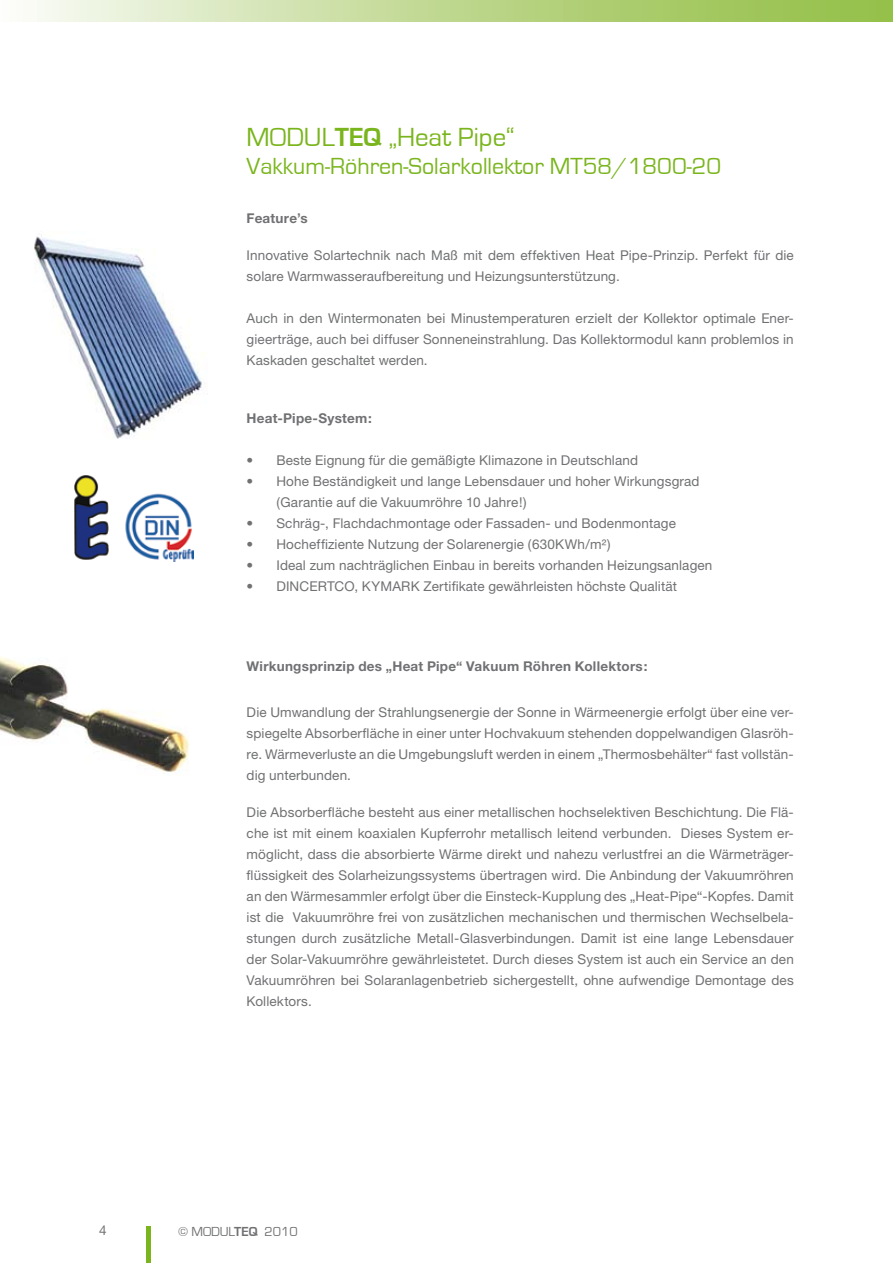
<style>
.page{position:relative;width:893px;height:1263px;background:#fff}
.page>*{position:absolute;margin:0;border:0;box-sizing:border-box;transform-origin:0 0}
.t1{font:27px "Eurostile";color:#7ab51d}
.t2{font:24px "Eurostile";color:#7ab51d}
.t3{font:13.5px/21px "Helvetica Neue";letter-spacing:.01em;color:#707173;text-align:justify}
.t4{font:700 13.5px "Helvetica Neue";letter-spacing:.02em;color:#707173}
.t5{font:13.5px "Eurostile";letter-spacing:-.005em;color:#707173}
.s1{font-weight:700}
</style>
<div class="page">
<div style="left:0;top:0;width:893px;height:22px;background:linear-gradient(to right,#f7f9f1,#8dbb3c)"></div>
<hr style="left:146px;top:1226px;width:4px;height:37px;background:#7ab51d">
<img style="left:34px;top:234px;width:174px;height:205px">
<img style="left:75px;top:475px;width:118px;height:87px">
<img style="left:0;top:657px;width:189px;height:116px">
<h1 class="t1" style="left:247px;top:122px;width:270px">MODUL<span class="s1">TEQ</span> „Heat Pipe“</h1>
<h2 class="t2" style="left:247px;top:154px;width:476px">Vakkum-Röhren-Solarkollektor MT58/1800-20</h2>
<p class="t4" style="left:247px;top:210px;width:63px">Feature’s</p>
<p class="t3" style="left:247px;top:245px;width:549px">Innovative Solartechnik nach Maß mit dem effektiven Heat Pipe-Prinzip. Perfekt für die solare Warmwasseraufbereitung und Heizungsunterstützung.</p>
<p class="t3" style="left:247px;top:308px;width:549px">Auch in den Wintermonaten bei Minustemperaturen erzielt der Kollektor optimale Ener&shy;gieerträge, auch bei diffuser Sonneneinstrahlung. Das Kollektormodul kann problemlos in Kaskaden geschaltet werden.</p>
<p class="t4" style="left:247px;top:410px;width:127px">Heat-Pipe-System:</p>
<p class="t3" style="left:247px;top:450px;width:393px">• Beste Eignung für die gemäßigte Klimazone in Deutschland</p>
<p class="t3" style="left:276px;top:471px;width:425px;text-indent:-30px">• Hohe Beständigkeit und lange Lebensdauer und hoher Wirkungsgrad (Garantie auf die Vakuumröhre 10 Jahre!)</p>
<p class="t3" style="left:247px;top:513px;width:431px">• Schräg-, Flachdachmontage oder Fassaden- und Bodenmontage</p>
<p class="t3" style="left:247px;top:534px;width:366px">• Hocheffiziente Nutzung der Solarenergie (630KWh/m²)</p>
<p class="t3" style="left:247px;top:555px;width:467px">• Ideal zum nachträglichen Einbau in bereits vorhanden Heizungsanlagen</p>
<p class="t3" style="left:247px;top:576px;width:432px">• DINCERTCO, KYMARK Zertifikate gewährleisten höchste Qualität</p>
<p class="t4" style="left:247px;top:657px;width:402px">Wirkungsprinzip des „Heat Pipe“ Vakuum Röhren Kollektors:</p>
<p class="t3" style="left:247px;top:701px;width:549px">Die Umwandlung der Strahlungsenergie der Sonne in Wärmeenergie erfolgt über eine ver&shy;spiegelte Absorberfläche in einer unter Hochvakuum stehenden doppelwandigen Glasröh&shy;re. Wärmeverluste an die Umgebungsluft werden in einem „Thermosbehälter“ fast vollstän&shy;dig unterbunden.</p>
<p class="t3" style="left:247px;top:802px;width:549px">Die Absorberfläche besteht aus einer metallischen hochselektiven Beschichtung. Die Flä&shy;che ist mit einem koaxialen Kupferrohr metallisch leitend verbunden. Dieses System er&shy;möglicht, dass die absorbierte Wärme direkt und nahezu verlustfrei an die Wärmeträger&shy;flüssigkeit des Solarheizungssystems übertragen wird. Die Anbindung der Vakuumröhren an den Wärmesammler erfolgt über die Einsteck-Kupplung des „Heat-Pipe“-Kopfes. Damit ist die Vakuumröhre frei von zusätzlichen mechanischen und thermischen Wechselbela&shy;stungen durch zusätzliche Metall-Glasverbindungen. Damit ist eine lange Lebensdauer der Solar-Vakuumröhre gewährleistetet. Durch dieses System ist auch ein Service an den Vakuumröhren bei Solaranlagenbetrieb sichergestellt, ohne aufwendige Demontage des Kollektors.</p>
<p class="t3" style="left:99px;top:1219px;width:9px">4</p>
<p class="t5" style="left:178px;top:1224px;width:121px">© MODUL<span class="s1">TEQ</span> 2010</p>
</div>
